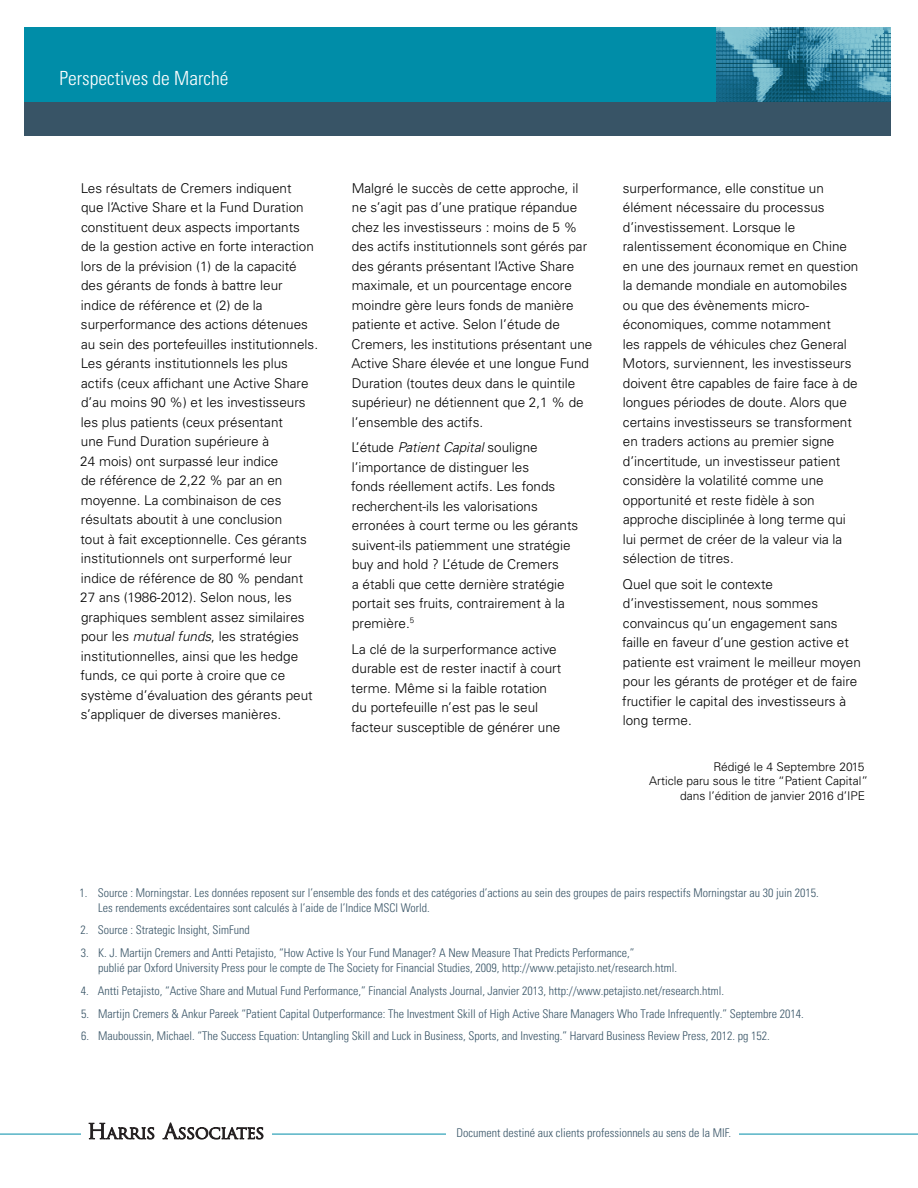
<style>
.page{position:relative;width:918px;height:1188px;background:#fff}
.page>*{position:absolute;margin:0;border:0;box-sizing:border-box;transform-origin:0 0}
.t1{font:300 condensed 19.5px "Univers LT Std";color:#fff}
.text{font:300 13.5px/19.5px "Univers LT Std";color:#000}
.t2{font:300 condensed 12px/14.4px "Univers LT Std";color:#385466}
.text-2{font:300 12px "Univers LT Std";color:#000}
.s1{font-style:italic}
</style>
<div class="page">
<div style="left:25px;top:27px;width:691px;height:76px;background:#008da8"></div>
<svg style="left:716px;top:27px;width:175px;height:76px;background:#3a859e"></svg>
<div style="left:25px;top:103px;width:866px;height:33px;background:#385466"></div>
<hr style="left:0;top:1134px;width:918px;height:1px;background:#008da8">
<div style="left:446px;top:1123px;width:293px;height:19px;background:#fff"></div>
<div style="left:81px;top:1105px;width:190px;height:52px;background:#fff"></div>
<svg style="left:89px;top:1123px;width:65px;height:16px"></svg>
<svg style="left:163px;top:1123px;width:100px;height:16px"></svg>
<h1 class="t1" style="left:60px;top:66px;width:170px">Perspectives de Marché</h1>
<p class="text" style="left:80px;top:178px;width:239px">Les résultats de Cremers indiquent<br>que l’Active Share et la Fund Duration constituent deux aspects importants<br>de la gestion active en forte interaction lors de la prévision (1) de la capacité des gérants de fonds à battre leur indice de référence et (2) de la surperformance des actions détenues au sein des portefeuilles institutionnels.<br>Les gérants institutionnels les plus actifs (ceux affichant une Active Share d’au moins 90 %) et les investisseurs les plus patients (ceux présentant<br>une Fund Duration supérieure à<br>24 mois) ont surpassé leur indice<br>de référence de 2,22 % par an en moyenne. La combinaison de ces résultats aboutit à une conclusion<br>tout à fait exceptionnelle. Ces gérants institutionnels ont surperformé leur indice de référence de 80 % pendant 27 ans (1986-2012). Selon nous, les graphiques semblent assez similaires pour les <span class="s1">mutual funds</span>, les stratégies institutionnelles, ainsi que les hedge funds, ce qui porte à croire que ce système d’évaluation des gérants peut s’appliquer de diverses manières.</p>
<p class="text" style="left:351px;top:178px;width:242px">Malgré le succès de cette approche, il ne s’agit pas d’une pratique répandue chez les investisseurs : moins de 5 % des actifs institutionnels sont gérés par des gérants présentant l’Active Share maximale, et un pourcentage encore moindre gère leurs fonds de manière patiente et active. Selon l’étude de Cremers, les institutions présentant une Active Share élevée et une longue Fund Duration (toutes deux dans le quintile supérieur) ne détiennent que 2,1 % de l’ensemble des actifs.</p>
<p class="text" style="left:351px;top:438px;width:229px">L’étude <span class="s1">Patient Capital</span> souligne l’importance de distinguer les<br>fonds réellement actifs. Les fonds recherchent-ils les valorisations erronées à court terme ou les gérants suivent-ils patiemment une stratégie buy and hold ? L’étude de Cremers<br>a établi que cette dernière stratégie portait ses fruits, contrairement à la première.<sup>5</sup></p>
<p class="text" style="left:351px;top:639px;width:211px">La clé de la surperformance active durable est de rester inactif à court terme. Même si la faible rotation du portefeuille n’est pas le seul facteur susceptible de générer une</p>
<p class="text" style="left:623px;top:178px;width:237px">surperformance, elle constitue un élément nécessaire du processus d’investissement. Lorsque le ralentissement économique en Chine en une des journaux remet en question la demande mondiale en automobiles ou que des évènements micro&shy;économiques, comme notamment<br>les rappels de véhicules chez General Motors, surviennent, les investisseurs doivent être capables de faire face à de longues périodes de doute. Alors que certains investisseurs se transforment en traders actions au premier signe d’incertitude, un investisseur patient considère la volatilité comme une opportunité et reste fidèle à son approche disciplinée à long terme qui lui permet de créer de la valeur via la sélection de titres.</p>
<p class="text" style="left:622px;top:574px;width:240px">Quel que soit le contexte d’investissement, nous sommes convaincus qu’un engagement sans faille en faveur d’une gestion active et patiente est vraiment le meilleur moyen pour les gérants de protéger et de faire fructifier le capital des investisseurs à long terme.</p>
<p class="text-2" style="left:714px;top:760px;width:153px">Rédigé le 4 Septembre 2015</p>
<p class="text-2" style="left:649px;top:774px;width:221px">Article paru sous le titre “Patient Capital”</p>
<p class="text-2" style="left:680px;top:788px;width:187px">dans l’édition de janvier 2016 d’IPE</p>
<p class="t2" style="left:98px;top:886px;width:722px;text-indent:-19px">1. Source : Morningstar. Les données reposent sur l’ensemble des fonds et des catégories d’actions au sein des groupes de pairs respectifs Morningstar au 30 juin 2015.<br>Les rendements excédentaires sont calculés à l’aide de l’Indice MSCI World.</p>
<p class="t2" style="left:81px;top:923px;width:171px">2. Source : Strategic Insight, SimFund</p>
<p class="t2" style="left:98px;top:946px;width:581px;text-indent:-17px">3. K. J. Martijn Cremers and Antti Petajisto, “How Active Is Your Fund Manager? A New Measure That Predicts Performance,”<br>publié par Oxford University Press pour le compte de The Society for Financial Studies, 2009, http://www.petajisto.net/research.html.</p>
<p class="t2" style="left:81px;top:983px;width:645px">4. Antti Petajisto, “Active Share and Mutual Fund Performance,” Financial Analysts Journal, Janvier 2013, http://www.petajisto.net/research.html.</p>
<p class="t2" style="left:81px;top:1006px;width:724px">5. Martijn Cremers &amp; Ankur Pareek “Patient Capital Outperformance: The Investment Skill of High Active Share Managers Who Trade Infrequently.” Septembre 2014.</p>
<p class="t2" style="left:81px;top:1029px;width:690px">6. Mauboussin, Michael. “The Success Equation: Untangling Skill and Luck in Business, Sports, and Investing.” Harvard Business Review Press, 2012. pg 152.</p>
<p class="t2" style="left:456px;top:1125px;width:276px">Document destiné aux clients professionnels au sens de la MIF.</p>
</div>
